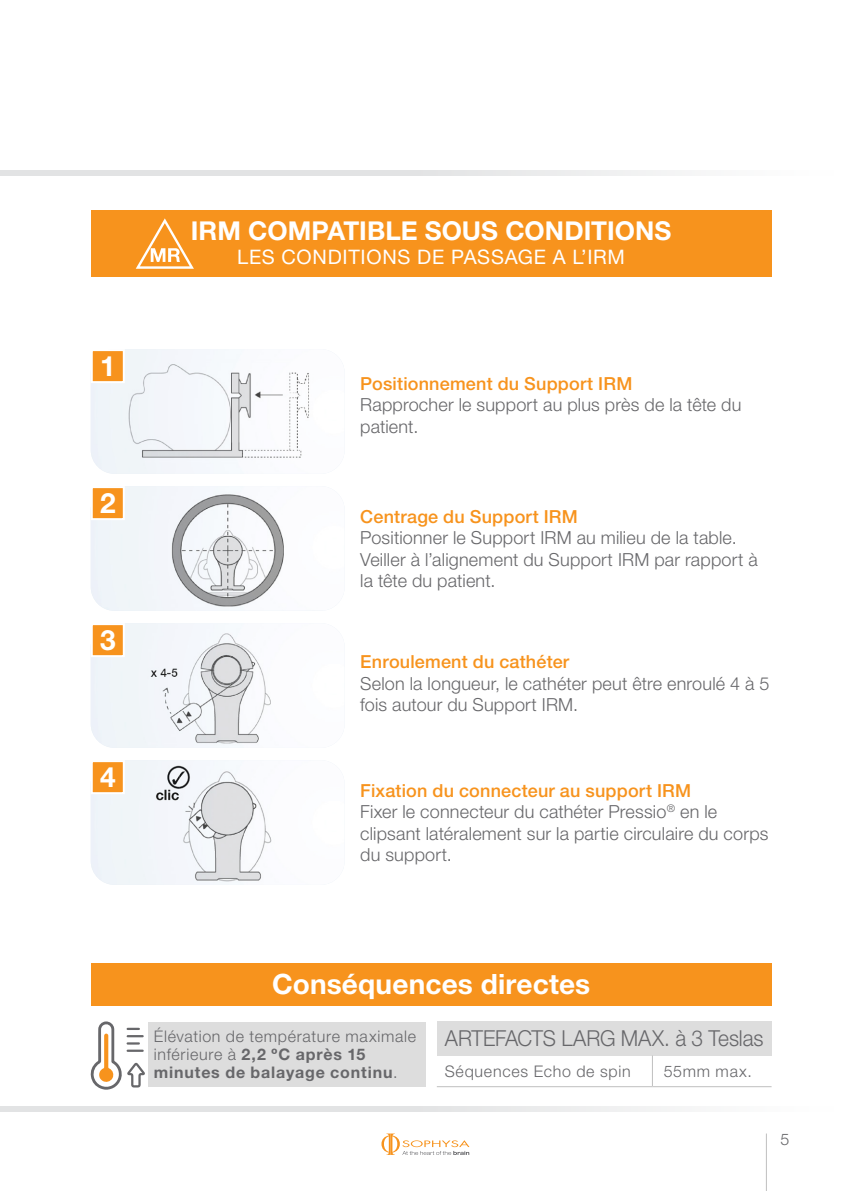
<style>
.page{position:relative;width:851px;height:1191px;background:#fff}
.page>*{position:absolute;margin:0;border:0;box-sizing:border-box;transform-origin:0 0}
.Body_c10{font:700 28px "Helvetica Neue LT Std";letter-spacing:.005em;color:#fff}
.Body_c10-2{font:700 26px "Helvetica Neue LT Std";color:#fff}
.Body_c10-3{font:300 22px "Helvetica Neue LT Std";letter-spacing:-.005em;color:#67676a;scale:.95 1}
.Body_c10-4{font:20px "Helvetica Neue LT Std";letter-spacing:.035em;color:#fff}
.Body_c10-5{font:300 18px/21.6px "Helvetica Neue LT Std";letter-spacing:.01em;color:#67676a}
.Body_c10-6{font:500 18px "Helvetica Neue LT Std";letter-spacing:.01em;color:#f7931d}
.Body_c10-7{font:300 16px/18px "Helvetica Neue LT Std";letter-spacing:.045em;color:#67676a}
.s1{font-weight:700}
</style>
<div class="page">
<svg style="left:0;top:1106px;width:682px;height:5px;background:#e5e6e7"></svg>
<svg style="left:0;top:170px;width:682px;height:6px;background:#e5e6e7"></svg>
<svg style="left:381px;top:1133px;width:88px;height:22px"></svg>
<hr style="left:765px;top:1133px;width:1px;height:58px;background:#bfbfbf">
<div style="left:91px;top:210px;width:680px;height:66px;background:#f7931d"></div>
<svg style="left:136px;top:218px;width:58px;height:51px"></svg>
<img style="left:91px;top:349px;width:218px;height:125px">
<img style="left:91px;top:486px;width:193px;height:124px">
<img style="left:91px;top:623px;width:180px;height:125px">
<img style="left:91px;top:760px;width:181px;height:125px">
<div style="left:91px;top:962px;width:680px;height:43px;background:#f7931d"></div>
<div style="left:437px;top:1021px;width:334px;height:34px;background:#ddd"></div>
<hr style="left:437px;top:1086px;width:215px;height:1px;background:#bfbfbf">
<hr style="left:652px;top:1086px;width:119px;height:1px;background:#bfbfbf">
<hr style="left:651px;top:1055px;width:1px;height:31px;background:#bfbfbf">
<div style="left:148px;top:1022px;width:278px;height:64px;background:#ddd"></div>
<svg style="left:90px;top:1021px;width:55px;height:68px"></svg>
<div style="left:92px;top:350px;width:32px;height:32px;background:#f7931d"></div>
<div style="left:91px;top:349px;width:34px;height:34px;border:2px solid #fff"></div>
<div style="left:92px;top:487px;width:32px;height:32px;background:#f7931d"></div>
<div style="left:91px;top:486px;width:34px;height:34px;border:2px solid #fff"></div>
<div style="left:92px;top:624px;width:32px;height:32px;background:#f7931d"></div>
<div style="left:91px;top:623px;width:34px;height:34px;border:2px solid #fff"></div>
<div style="left:92px;top:761px;width:32px;height:32px;background:#f7931d"></div>
<div style="left:91px;top:760px;width:34px;height:34px;border:2px solid #fff"></div>
<p class="Body_c10" style="left:100px;top:349px;width:17px">1</p>
<p class="Body_c10" style="left:100px;top:486px;width:17px">2</p>
<p class="Body_c10" style="left:100px;top:623px;width:17px">3</p>
<p class="Body_c10" style="left:100px;top:760px;width:17px">4</p>
<p class="Body_c10-2" style="left:191px;top:215px;width:482px">IRM COMPATIBLE SOUS CONDITIONS</p>
<p class="Body_c10-4" style="left:237px;top:245px;width:389px">LES CONDITIONS DE PASSAGE A L’IRM</p>
<p class="Body_c10-6" style="left:360px;top:372px;width:273px">Positionnement du Support IRM</p>
<p class="Body_c10-5" style="left:360px;top:394px;width:382px">Rapprocher le support au plus près de la tête du patient.</p>
<p class="Body_c10-6" style="left:360px;top:505px;width:219px">Centrage du Support IRM</p>
<p class="Body_c10-5" style="left:360px;top:526px;width:378px">Positionner le Support IRM au milieu de la table.</p>
<p class="Body_c10-5" style="left:360px;top:548px;width:399px">Veiller à l’alignement du Support IRM par rapport à la tête du patient.</p>
<p class="Body_c10-6" style="left:360px;top:651px;width:210px">Enroulement du cathéter</p>
<p class="Body_c10-5" style="left:360px;top:672px;width:411px">Selon la longueur, le cathéter peut être enroulé 4 à 5 fois autour du Support IRM.</p>
<p class="Body_c10-6" style="left:360px;top:779px;width:332px">Fixation du connecteur au support IRM</p>
<p class="Body_c10-5" style="left:360px;top:800px;width:409px">Fixer le connecteur du cathéter Pressio<sup>®</sup> en le clipsant latéralement sur la partie circulaire du corps du support.</p>
<p class="Body_c10" style="left:272px;top:966px;width:320px">Conséquences directes</p>
<p class="Body_c10-3" style="left:445px;top:1025px;width:337px">ARTEFACTS LARG MAX. à 3 Teslas</p>
<p class="Body_c10-7" style="left:445px;top:1061px;width:187px">Séquences Echo de spin</p>
<p class="Body_c10-7" style="left:663px;top:1061px;width:90px">55mm max.</p>
<p class="Body_c10-7" style="left:154px;top:1027px;width:264px">Élévation de température maximale inférieure à <span class="s1">2,2 ºC après 15 minutes de balayage continu</span>.</p>
<p class="Body_c10-7" style="left:780px;top:1130px;width:10px">5</p>
</div>
